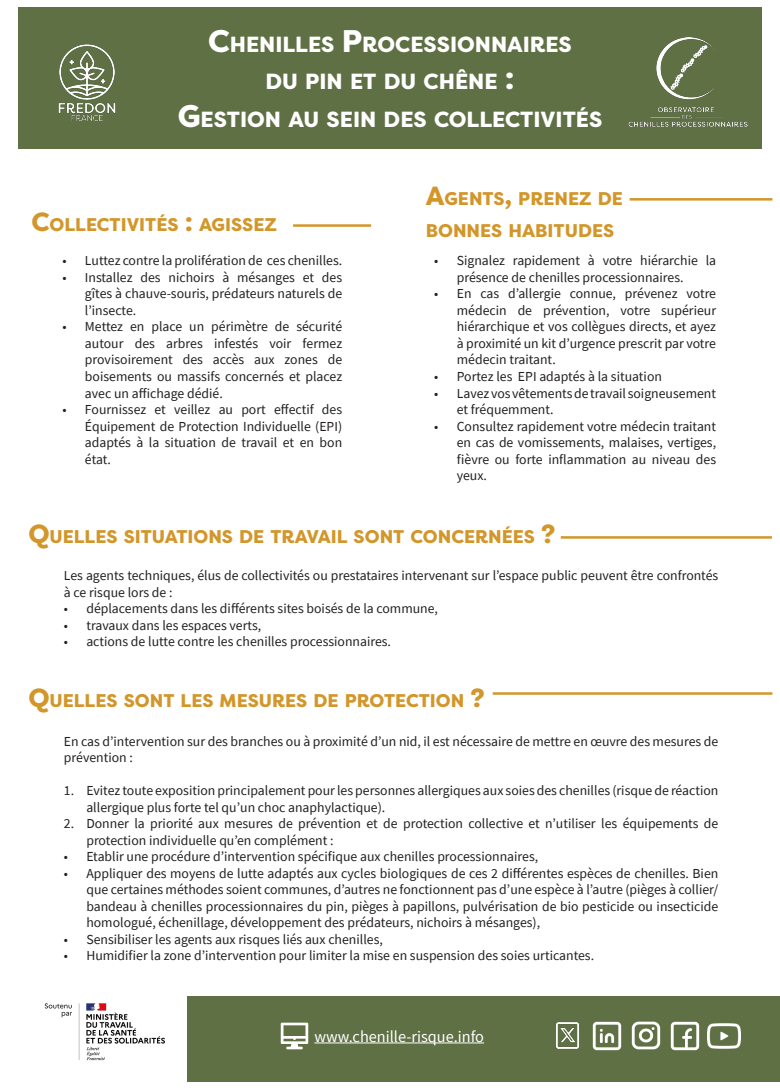
<style>
.page{position:relative;width:780px;height:1088px;background:#fff}
.page>*{position:absolute;margin:0;border:0;box-sizing:border-box;transform-origin:0 0}
.t1{font:800 21.88px "Filson Pro";color:#fff}
.t2{font:800 18.38px "Filson Pro";color:#d3962a}
.TITRE{font:16.25px "Source Sans Pro";color:#fff}
.t3{font:13.75px/16.5px "Source Sans Pro";color:#231f20;text-align:justify}
.s1{font-size:31.25px}
.s2{font-size:26.25px}
</style>
<div class="page">
<hr style="left:293px;top:224px;width:78px;height:3px;background:#d3962a">
<div style="left:18px;top:7px;width:743px;height:142px;background:#5f7045"></div>
<hr style="left:560px;top:536px;width:212px;height:3px;background:#d3962a">
<hr style="left:629px;top:198px;width:143px;height:3px;background:#d3962a">
<hr style="left:492px;top:692px;width:280px;height:3px;background:#d3962a">
<img style="left:58px;top:44px;width:58px;height:77px">
<img style="left:628px;top:37px;width:119px;height:90px">
<div style="left:187px;top:996px;width:593px;height:85px;background:#5f7045"></div>
<img style="left:280px;top:1022px;width:29px;height:28px">
<hr style="left:314px;top:1042px;width:170px;height:1px;background:#fff">
<img style="left:556px;top:1022px;width:24px;height:27px">
<img style="left:707px;top:1023px;width:33px;height:26px">
<img style="left:670px;top:1021px;width:30px;height:29px">
<img style="left:592px;top:1021px;width:30px;height:29px">
<img style="left:631px;top:1021px;width:30px;height:28px">
<img style="left:44px;top:1003px;width:121px;height:58px">
<p class="t1" style="left:208px;top:30px;width:365px"><span class="s1">C</span>HENILLES <span class="s1">P</span>ROCESSIONNAIRES</p>
<p class="t1" style="left:265px;top:68px;width:251px">DU PIN ET DU CHÊNE <span class="s1">:</span></p>
<p class="t1" style="left:178px;top:105px;width:426px"><span class="s1">G</span>ESTION AU SEIN DES COLLECTIVITÉS</p>
<p class="t2" style="left:31px;top:213px;width:247px"><span class="s2">C</span>OLLECTIVITÉS <span class="s2">:</span> AGISSEZ</p>
<p class="t3" style="left:62px;top:253px;width:281px">• Luttez contre la prolifération de ces chenilles.</p>
<p class="t3" style="left:85px;top:269px;width:259px;text-indent:-22px">• Installez des nichoirs à mésanges et des gîtes à chauve-souris, prédateurs naturels de l’insecte.</p>
<p class="t3" style="left:85px;top:319px;width:259px;text-indent:-22px">• Mettez en place un périmètre de sécurité autour des arbres infestés voir fermez provisoirement des accès aux zones de boisements ou massifs concernés et placez avec un affichage dédié.</p>
<p class="t3" style="left:85px;top:401px;width:259px;text-indent:-22px">• Fournissez et veillez au port effectif des Équipement de Protection Individuelle (EPI) adaptés à la situation de travail et en bon état.</p>
<p class="t2" style="left:426px;top:187px;width:198px"><span class="s2">A</span>GENTS<span class="s2">,</span> PRENEZ DE</p>
<p class="t2" style="left:426px;top:219px;width:190px">BONNES HABITUDES</p>
<p class="t3" style="left:457px;top:253px;width:261px;text-indent:-22px">• Signalez rapidement à votre hiérarchie la présence de chenilles processionnaires.</p>
<p class="t3" style="left:457px;top:286px;width:261px;text-indent:-22px">• En cas d’allergie connue, prévenez votre médecin de prévention, votre supérieur hiérarchique et vos collègues directs, et ayez à proximité un kit d’urgence prescrit par votre médecin traitant.</p>
<p class="t3" style="left:434px;top:368px;width:229px">• Portez les EPI adaptés à la situation</p>
<p class="t3" style="left:457px;top:385px;width:261px;text-indent:-22px">• Lavez vos vêtements de travail soigneusement et fréquemment.</p>
<p class="t3" style="left:457px;top:418px;width:261px;text-indent:-22px">• Consultez rapidement votre médecin traitant en cas de vomissements, malaises, vertiges, fièvre ou forte inflammation au niveau des yeux.</p>
<p class="t2" style="left:28px;top:525px;width:528px"><span class="s2">Q</span>UELLES SITUATIONS DE TRAVAIL SONT CONCERNÉES <span class="s2">?</span></p>
<p class="t3" style="left:64px;top:567px;width:656px">Les agents techniques, élus de collectivités ou prestataires intervenant sur l’espace public peuvent être confrontés à ce risque lors de :</p>
<p class="t3" style="left:64px;top:600px;width:375px">• déplacements dans les différents sites boisés de la commune,</p>
<p class="t3" style="left:64px;top:617px;width:199px">• travaux dans les espaces verts,</p>
<p class="t3" style="left:64px;top:633px;width:328px">• actions de lutte contre les chenilles processionnaires.</p>
<p class="t2" style="left:28px;top:689px;width:458px"><span class="s2">Q</span>UELLES SONT LES MESURES DE PROTECTION <span class="s2">?</span></p>
<p class="t3" style="left:64px;top:733px;width:656px">En cas d’intervention sur des branches ou à proximité d’un nid, il est nécessaire de mettre en œuvre des mesures de prévention :</p>
<p class="t3" style="left:86px;top:782px;width:633px;text-indent:-22px">1. Evitez toute exposition principalement pour les personnes allergiques aux soies des chenilles (risque de réaction allergique plus forte tel qu’un choc anaphylactique).</p>
<p class="t3" style="left:86px;top:815px;width:633px;text-indent:-22px">2. Donner la priorité aux mesures de prévention et de protection collective et n’utiliser les équipements de protection individuelle qu’en complément :</p>
<p class="t3" style="left:64px;top:848px;width:476px">• Etablir une procédure d’intervention spécifique aux chenilles processionnaires,</p>
<p class="t3" style="left:86px;top:865px;width:633px;text-indent:-22px">• Appliquer des moyens de lutte adaptés aux cycles biologiques de ces 2 différentes espèces de chenilles. Bien que certaines méthodes soient communes, d’autres ne fonctionnent pas d’une espèce à l’autre (pièges à collier/ bandeau à chenilles processionnaires du pin, pièges à papillons, pulvérisation de bio pesticide ou insecticide homologué, échenillage, développement des prédateurs, nichoirs à mésanges),</p>
<p class="t3" style="left:64px;top:931px;width:320px">• Sensibiliser les agents aux risques liés aux chenilles,</p>
<p class="t3" style="left:64px;top:947px;width:531px">• Humidifier la zone d’intervention pour limiter la mise en suspension des soies urticantes.</p>
<p class="TITRE" style="left:314px;top:1026px;width:171px">www.chenille-risque.info</p>
</div>
